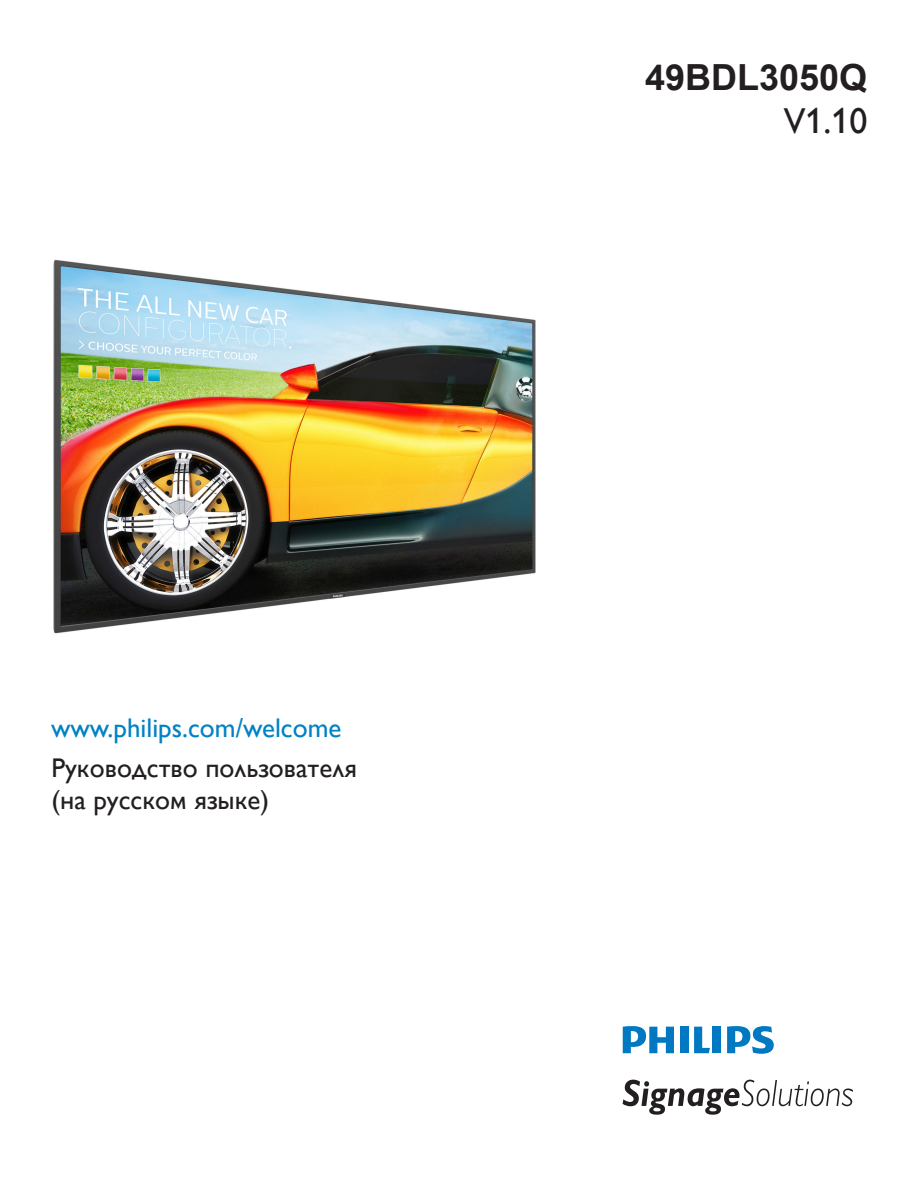
<style>
.page{position:relative;width:918px;height:1188px;background:#fff}
.page>*{position:absolute;margin:0;border:0;box-sizing:border-box;transform-origin:0 0}
.t1{font:700 36px "Arial";color:#231f20}
.t2{font:36px "Gill Sans Alt One WGL";color:#231f20}
.t3{font:27px "Gill Sans Alt One WGL";color:#231f20}
.t4{font:27px "Gill Sans Alt One WGL";color:#0082c5}
</style>
<div class="page">
<svg style="left:623px;top:1080px;width:230px;height:35px"></svg>
<svg style="left:694px;top:1027px;width:16px;height:26px"></svg>
<div style="left:680px;top:1027px;width:8px;height:26px;background:#0079c2"></div>
<div style="left:713px;top:1027px;width:8px;height:26px;background:#0079c2"></div>
<svg style="left:727px;top:1026px;width:47px;height:28px"></svg>
<svg style="left:623px;top:1026px;width:51px;height:27px"></svg>
<img style="left:53px;top:259px;width:483px;height:375px">
<p class="t4" style="left:51px;top:709px;width:292px">www.philips.com/welcome</p>
<p class="t3" style="left:51px;top:749px;width:307px">Руководство пользователя</p>
<p class="t3" style="left:51px;top:782px;width:219px">(на русском языке)</p>
<p class="t1" style="left:645px;top:54px;width:224px">49BDL3050Q</p>
<p class="t2" style="left:784px;top:96px;width:85px">V1.10</p>
</div>
